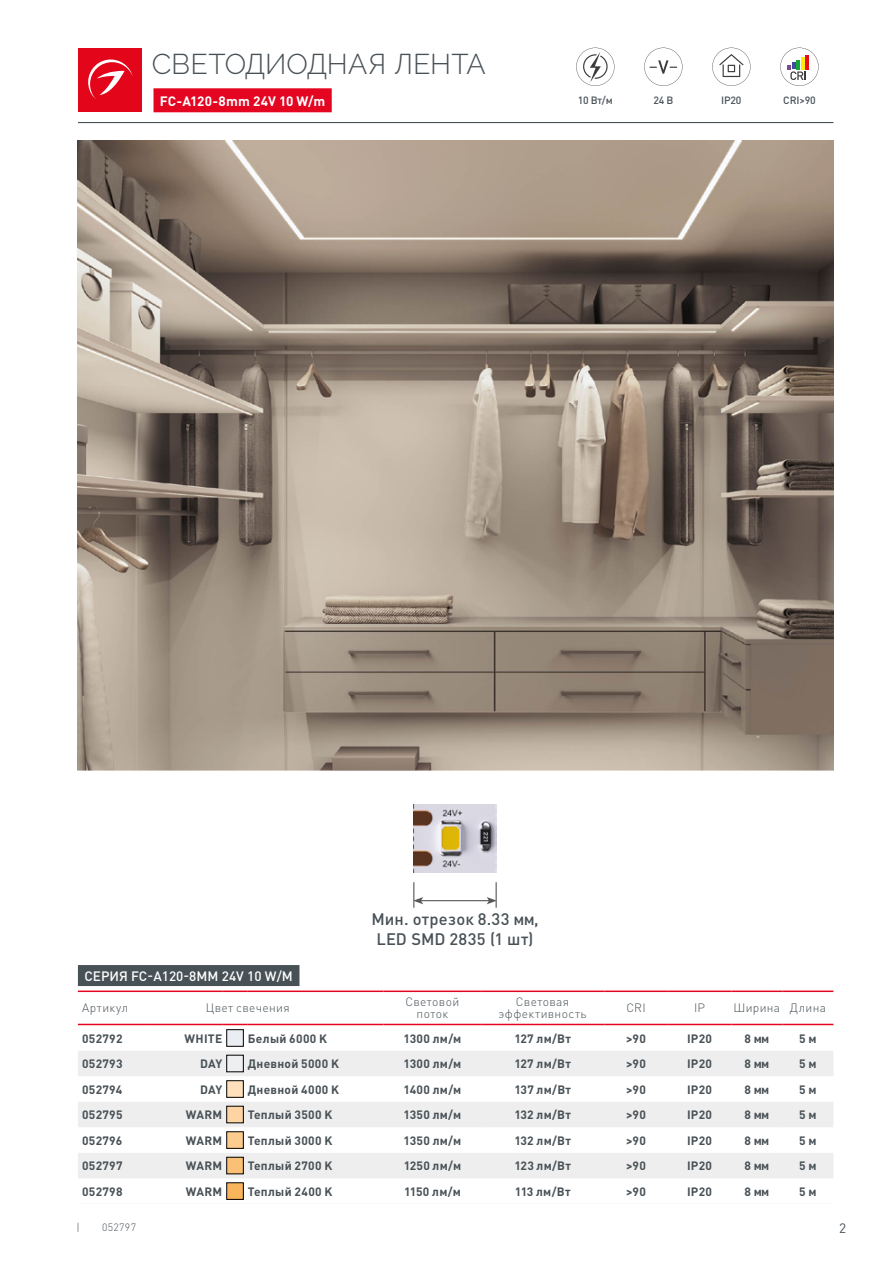
<style>
.page{position:relative;width:893px;height:1263px;background:#fff}
.page>*{position:absolute;margin:0;border:0;box-sizing:border-box;transform-origin:0 0}
.t1{font:300 28.5px "Raleway";color:#485156}
.t2{font:500 16.5px/19.8px "DIN Pro";letter-spacing:.01em;color:#485156;text-align:center}
.t3{font:500 13.5px "DIN Pro";color:#fff}
.t4{font:700 13.5px "DIN Pro";letter-spacing:.01em;color:#fff}
.t5{font:13.5px "DIN Pro";color:#485156}
.t6{font:700 12px "DIN Pro";letter-spacing:.025em;color:#485156}
.t7{font:300 12px/12px "DIN Pro";letter-spacing:.03em;color:#485156;text-align:center}
.t8{font:500 10.5px "DIN Pro";letter-spacing:-.025em;color:#485156}
.t9{font:300 10.5px "DIN Pro";letter-spacing:.03em;color:#485156}
</style>
<div class="page">
<div style="left:78px;top:48px;width:64px;height:64px;background:#e3051a"></div>
<svg style="left:88px;top:59px;width:45px;height:40px"></svg>
<hr style="left:78px;top:122px;width:755px;height:1px;background:#485156">
<div style="left:153px;top:88px;width:179px;height:24px;background:#e40521"></div>
<img style="left:78px;top:141px;width:755px;height:629px">
<svg style="left:576px;top:48px;width:38px;height:38px"></svg>
<svg style="left:644px;top:48px;width:38px;height:38px"></svg>
<svg style="left:712px;top:48px;width:38px;height:38px"></svg>
<svg style="left:780px;top:48px;width:39px;height:38px"></svg>
<hr style="left:421px;top:900px;width:68px;height:1px;background:#575756">
<svg style="left:413px;top:882px;width:10px;height:26px"></svg>
<svg style="left:487px;top:882px;width:10px;height:26px"></svg>
<img style="left:413px;top:804px;width:84px;height:69px">
<svg style="left:78px;top:965px;width:755px;height:59px"></svg>
<svg style="left:78px;top:1025px;width:755px;height:175px"></svg>
<svg style="left:78px;top:1051px;width:755px;height:127px;fill:#eee"></svg>
<hr style="left:78px;top:990px;width:68px;height:2px;background:#e40521">
<hr style="left:146px;top:990px;width:76px;height:2px;background:#e40521">
<hr style="left:222px;top:990px;width:26px;height:2px;background:#e40521">
<hr style="left:248px;top:990px;width:136px;height:2px;background:#e40521">
<hr style="left:384px;top:990px;width:97px;height:2px;background:#e40521">
<hr style="left:481px;top:990px;width:123px;height:2px;background:#e40521">
<hr style="left:604px;top:990px;width:64px;height:2px;background:#e40521">
<hr style="left:668px;top:990px;width:63px;height:2px;background:#e40521">
<hr style="left:731px;top:990px;width:51px;height:2px;background:#e40521">
<hr style="left:782px;top:990px;width:51px;height:2px;background:#e40521">
<hr style="left:78px;top:1024px;width:68px;height:1px;background:#e40521">
<hr style="left:146px;top:1024px;width:76px;height:1px;background:#e40521">
<svg style="left:222px;top:1024px;width:26px;height:1px"></svg>
<hr style="left:248px;top:1024px;width:136px;height:1px;background:#e40521">
<hr style="left:384px;top:1024px;width:97px;height:1px;background:#e40521">
<hr style="left:481px;top:1024px;width:123px;height:1px;background:#e40521">
<hr style="left:604px;top:1024px;width:64px;height:1px;background:#e40521">
<hr style="left:668px;top:1024px;width:63px;height:1px;background:#e40521">
<hr style="left:731px;top:1024px;width:51px;height:1px;background:#e40521">
<hr style="left:782px;top:1024px;width:51px;height:1px;background:#e40521">
<div style="left:78px;top:965px;width:221px;height:21px;background:#485156"></div>
<div style="left:227px;top:1030px;width:16px;height:16px;background:#eaedf1"></div>
<div style="left:227px;top:1029px;width:17px;height:17px;border:1px solid #000"></div>
<div style="left:227px;top:1055px;width:16px;height:17px;background:#eeeff1"></div>
<div style="left:227px;top:1055px;width:17px;height:17px;border:1px solid #000"></div>
<div style="left:227px;top:1081px;width:16px;height:16px;background:#fee0bc"></div>
<div style="left:227px;top:1080px;width:17px;height:17px;border:1px solid #000"></div>
<div style="left:227px;top:1106px;width:16px;height:17px;background:#fdd5a5"></div>
<div style="left:227px;top:1106px;width:17px;height:17px;border:1px solid #000"></div>
<div style="left:227px;top:1132px;width:16px;height:16px;background:#fccb8e"></div>
<div style="left:227px;top:1131px;width:17px;height:17px;border:1px solid #000"></div>
<div style="left:227px;top:1157px;width:16px;height:17px;background:#fac075"></div>
<div style="left:227px;top:1157px;width:17px;height:17px;border:1px solid #000"></div>
<div style="left:227px;top:1183px;width:16px;height:16px;background:#f9b55c"></div>
<h1 class="t1" style="left:152px;top:48px;width:335px">СВЕТОДИОДНАЯ ЛЕНТА</h1>
<p class="t4" style="left:160px;top:92px;width:167px">FC-A120-8mm 24V 10 W/m</p>
<p class="t8" style="left:578px;top:93px;width:36px">10 Вт/м</p>
<p class="t8" style="left:653px;top:93px;width:21px">24 В</p>
<p class="t8" style="left:721px;top:93px;width:22px">IP20</p>
<p class="t8" style="left:783px;top:93px;width:34px">CRI&gt;90</p>
<h2 class="t2" style="left:371px;top:909px;width:169px">Мин. отрезок 8.33 мм,<br>LED SMD 2835 (1 шт)</h2>
<p class="t3" style="left:84px;top:967px;width:210px">СЕРИЯ FC-A120-8MM 24V 10 W/M</p>
<p class="t7" style="left:82px;top:1002px;width:47px">Артикул</p>
<p class="t7" style="left:206px;top:1002px;width:85px">Цвет свечения</p>
<p class="t7" style="left:405px;top:996px;width:55px">Световой поток</p>
<p class="t7" style="left:499px;top:996px;width:89px">Световая эффективность</p>
<p class="t7" style="left:626px;top:1002px;width:21px">CRI</p>
<p class="t7" style="left:694px;top:1002px;width:12px">IP</p>
<p class="t7" style="left:733px;top:1002px;width:94px">Ширина Длина</p>
<p class="t6" style="left:82px;top:1030px;width:42px">052792</p>
<p class="t6" style="left:185px;top:1030px;width:39px">WHITE</p>
<p class="t6" style="left:248px;top:1030px;width:81px">Белый 6000 K</p>
<p class="t6" style="left:403px;top:1030px;width:59px">1300 лм/м</p>
<p class="t6" style="left:514px;top:1030px;width:58px">127 лм/Вт</p>
<p class="t6" style="left:626px;top:1030px;width:21px">&gt;90</p>
<p class="t6" style="left:687px;top:1030px;width:26px">IP20</p>
<p class="t6" style="left:744px;top:1030px;width:26px">8 мм</p>
<p class="t6" style="left:799px;top:1030px;width:19px">5 м</p>
<p class="t6" style="left:82px;top:1055px;width:42px">052793</p>
<p class="t6" style="left:200px;top:1055px;width:24px">DAY</p>
<p class="t6" style="left:248px;top:1055px;width:93px">Дневной 5000 K</p>
<p class="t6" style="left:403px;top:1055px;width:59px">1300 лм/м</p>
<p class="t6" style="left:514px;top:1055px;width:58px">127 лм/Вт</p>
<p class="t6" style="left:626px;top:1055px;width:21px">&gt;90</p>
<p class="t6" style="left:687px;top:1055px;width:26px">IP20</p>
<p class="t6" style="left:744px;top:1055px;width:26px">8 мм</p>
<p class="t6" style="left:799px;top:1055px;width:19px">5 м</p>
<p class="t6" style="left:82px;top:1081px;width:42px">052794</p>
<p class="t6" style="left:200px;top:1081px;width:24px">DAY</p>
<p class="t6" style="left:248px;top:1081px;width:93px">Дневной 4000 K</p>
<p class="t6" style="left:403px;top:1081px;width:59px">1400 лм/м</p>
<p class="t6" style="left:514px;top:1081px;width:58px">137 лм/Вт</p>
<p class="t6" style="left:626px;top:1081px;width:21px">&gt;90</p>
<p class="t6" style="left:687px;top:1081px;width:26px">IP20</p>
<p class="t6" style="left:744px;top:1081px;width:26px">8 мм</p>
<p class="t6" style="left:799px;top:1081px;width:19px">5 м</p>
<p class="t6" style="left:82px;top:1106px;width:42px">052795</p>
<p class="t6" style="left:186px;top:1106px;width:38px">WARM</p>
<p class="t6" style="left:248px;top:1106px;width:86px">Теплый 3500 K</p>
<p class="t6" style="left:404px;top:1106px;width:59px">1350 лм/м</p>
<p class="t6" style="left:514px;top:1106px;width:58px">132 лм/Вт</p>
<p class="t6" style="left:626px;top:1106px;width:21px">&gt;90</p>
<p class="t6" style="left:687px;top:1106px;width:26px">IP20</p>
<p class="t6" style="left:744px;top:1106px;width:26px">8 мм</p>
<p class="t6" style="left:799px;top:1106px;width:19px">5 м</p>
<p class="t6" style="left:82px;top:1132px;width:42px">052796</p>
<p class="t6" style="left:186px;top:1132px;width:38px">WARM</p>
<p class="t6" style="left:248px;top:1132px;width:86px">Теплый 3000 K</p>
<p class="t6" style="left:404px;top:1132px;width:59px">1350 лм/м</p>
<p class="t6" style="left:514px;top:1132px;width:58px">132 лм/Вт</p>
<p class="t6" style="left:626px;top:1132px;width:21px">&gt;90</p>
<p class="t6" style="left:687px;top:1132px;width:26px">IP20</p>
<p class="t6" style="left:744px;top:1132px;width:26px">8 мм</p>
<p class="t6" style="left:799px;top:1132px;width:19px">5 м</p>
<p class="t6" style="left:82px;top:1158px;width:42px">052797</p>
<p class="t6" style="left:186px;top:1158px;width:38px">WARM</p>
<p class="t6" style="left:248px;top:1158px;width:86px">Теплый 2700 K</p>
<p class="t6" style="left:404px;top:1158px;width:59px">1250 лм/м</p>
<p class="t6" style="left:514px;top:1158px;width:58px">123 лм/Вт</p>
<p class="t6" style="left:626px;top:1158px;width:21px">&gt;90</p>
<p class="t6" style="left:687px;top:1158px;width:26px">IP20</p>
<p class="t6" style="left:744px;top:1158px;width:26px">8 мм</p>
<p class="t6" style="left:799px;top:1158px;width:19px">5 м</p>
<p class="t6" style="left:82px;top:1183px;width:42px">052798</p>
<p class="t6" style="left:186px;top:1183px;width:38px">WARM</p>
<p class="t6" style="left:248px;top:1183px;width:86px">Теплый 2400 K</p>
<p class="t6" style="left:404px;top:1183px;width:58px">1150 лм/м</p>
<p class="t6" style="left:515px;top:1183px;width:57px">113 лм/Вт</p>
<p class="t6" style="left:626px;top:1183px;width:21px">&gt;90</p>
<p class="t6" style="left:687px;top:1183px;width:26px">IP20</p>
<p class="t6" style="left:744px;top:1183px;width:26px">8 мм</p>
<p class="t6" style="left:799px;top:1183px;width:19px">5 м</p>
<p class="t9" style="left:77px;top:1220px;width:5px">|</p>
<p class="t9" style="left:102px;top:1220px;width:36px">052797</p>
<p class="t5" style="left:839px;top:1219px;width:9px">2</p>
</div>
